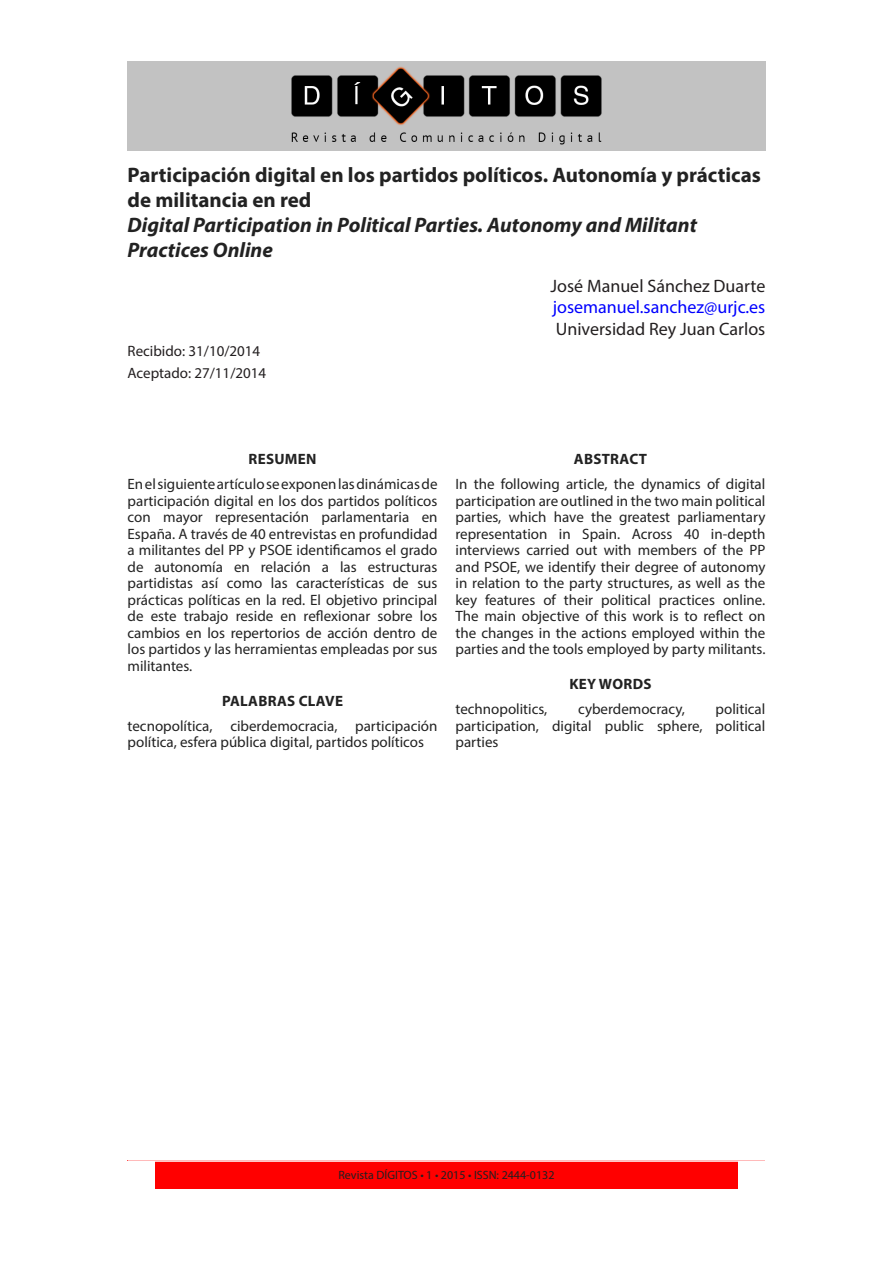
<style>
.page{position:relative;width:893px;height:1263px;background:#fff}
.page>*{position:absolute;margin:0;border:0;box-sizing:border-box;transform-origin:0 0}
.t1{font:700 21px/25.2px "Myriad Pro";color:#222}
.t2{font:italic 700 21px/25.2px "Myriad Pro";color:#222}
.t3{font:18px "Myriad Pro";color:#231f20}
.t4{font:18px "Myriad Pro";color:#00f}
.t5{font:15px/16.5px "Myriad Pro";color:#222;text-align:justify}
.t6{font:15px/21.6px "Myriad Pro";color:#231f20}
.t7{font:700 15px "Myriad Pro";letter-spacing:.02em;color:#222}
.t8{font:12px "Myriad Pro";color:#231f20}
</style>
<div class="page">
<div style="left:128px;top:1160px;width:637px;height:29px;background:#f00"></div>
<hr style="left:128px;top:1160px;width:637px;height:2px;background:#fff">
<img style="left:128px;top:62px;width:637px;height:89px">
<div style="left:738px;top:1161px;width:27px;height:27px;background:#fff"></div>
<div style="left:128px;top:1161px;width:27px;height:27px;background:#fff"></div>
<h1 class="t1" style="left:128px;top:163px;width:635px">Participación digital en los partidos políticos. Autonomía y prácticas de militancia en red</h1>
<h1 class="t2" style="left:128px;top:214px;width:571px">Digital Participation in Political Parties. Autonomy and Militant<br>Practices Online</h1>
<p class="t3" style="left:551px;top:277px;width:216px">José Manuel Sánchez Duarte</p>
<p class="t4" style="left:553px;top:298px;width:214px">josemanuel.sanchez@urjc.es</p>
<p class="t3" style="left:556px;top:320px;width:211px">Universidad Rey Juan Carlos</p>
<p class="t6" style="left:128px;top:341px;width:140px">Recibido: 31/10/2014<br>Aceptado: 27/11/2014</p>
<p class="t7" style="left:248px;top:452px;width:70px">RESUMEN</p>
<p class="t5" style="left:128px;top:477px;width:311px">En el siguiente artículo se exponen las dinámicas de participación digital en los dos partidos políticos con mayor representación parlamentaria en España. A través de 40 entrevistas en profundidad a militantes del PP y PSOE identificamos el grado de autonomía en relación a las estructuras partidistas así como las características de sus prácticas políticas en la red. El objetivo principal de este trabajo reside en reflexionar sobre los cambios en los repertorios de acción dentro de los partidos y las herramientas empleadas por sus militantes.</p>
<p class="t7" style="left:222px;top:693px;width:123px">PALABRAS CLAVE</p>
<p class="t5" style="left:128px;top:718px;width:311px">tecnopolítica, ciberdemocracia, participación política, esfera pública digital, partidos políticos</p>
<p class="t7" style="left:574px;top:452px;width:75px">ABSTRACT</p>
<p class="t5" style="left:455px;top:477px;width:311px">In the following article, the dynamics of digital participation are outlined in the two main political parties, which have the greatest parliamentary representation in Spain. Across 40 in-depth interviews carried out with members of the PP and PSOE, we identify their degree of autonomy in relation to the party structures, as well as the key features of their political practices online.<br>The main objective of this work is to reflect on the changes in the actions employed within the parties and the tools employed by party militants.</p>
<p class="t7" style="left:569px;top:677px;width:84px">KEY WORDS</p>
<p class="t5" style="left:455px;top:702px;width:93px">technopolitics,</p>
<p class="t5" style="left:578px;top:702px;width:108px">cyberdemocracy,</p>
<p class="t5" style="left:455px;top:702px;width:311px;text-indent:260px">political participation, digital public sphere, political parties</p>
<p class="t8" style="left:338px;top:1169px;width:218px">Revista DÍGITOS • 1 • 2015 • ISSN: 2444-0132</p>
</div>
